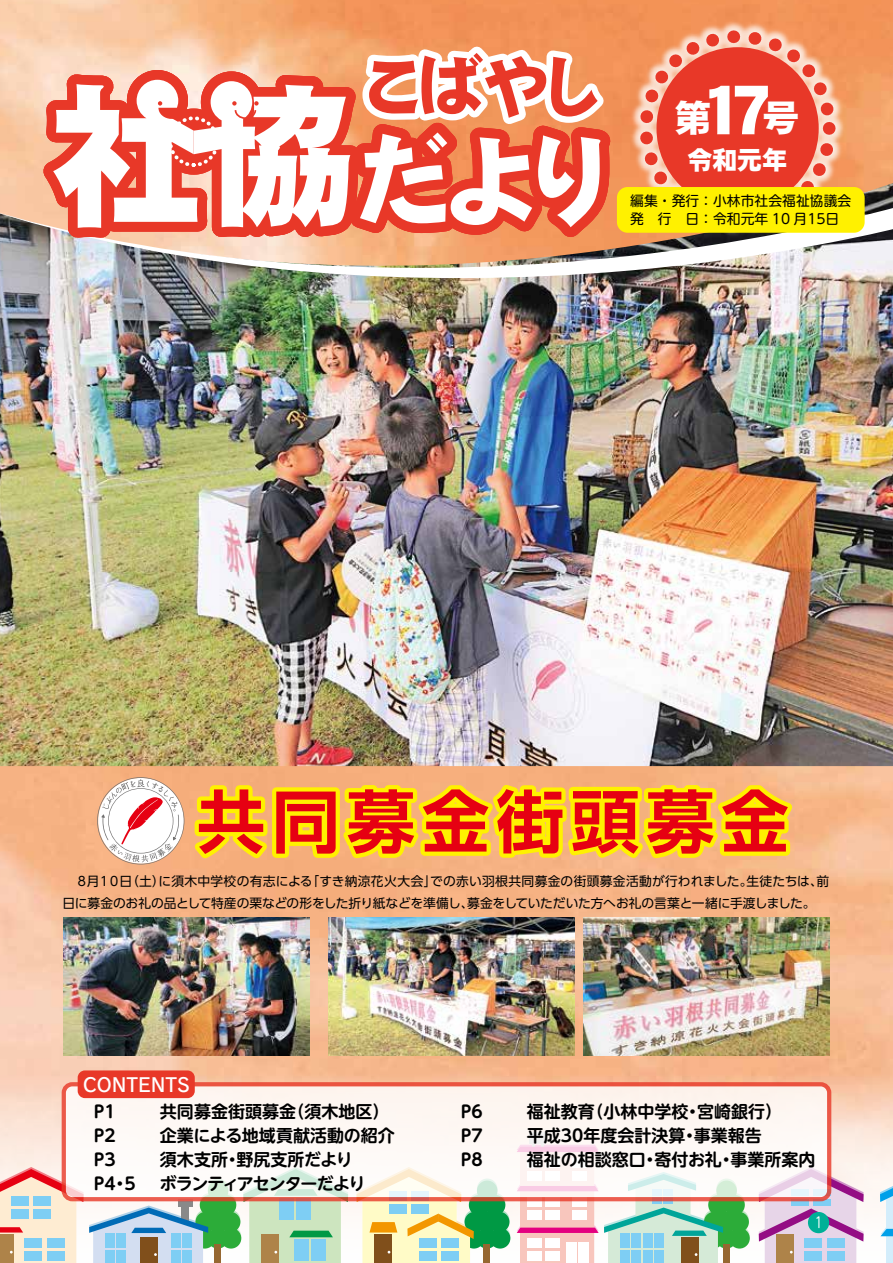
<style>
.page{position:relative;width:893px;height:1263px;background:#fff}
.page>*{position:absolute;margin:0;border:0;box-sizing:border-box;transform-origin:0 0}
.t1{font:700 68.1px "UD Shin Go Pro De";letter-spacing:.1em;color:#e60012}
.t2{font:67.05px "DF Gothic EB WING RKSJ H";color:#e83828}
.t3{font:36.9px "DF Gothic EB WING RKSJ H";color:#fff}
.t4{font:25.5px "DF Gothic EB WING RKSJ H";color:#fff}
.t5{font:18.9px "Rodin Pro DB";color:#fff}
.t6{font:700 16.95px "UD Shin M Go Pro De";color:#000}
.t7{font:700 16.95px "UD Shin M Go Pro De";letter-spacing:-.07em;color:#000}
.t8{font:14.85px "Seurat Pro M";color:#fff}
.t9{font:13.8px/18.1px "UD Shin M Go Pro";color:#000}
.t10{font:12.75px/22.4px "UD Shin Go Pro";color:#000}
.s1{font-size:68.85px}
</style>
<div class="page">
<img style="left:0;top:0;width:893px;height:1073px">
<svg style="left:0;top:1073px;width:893px;height:190px"></svg>
<div style="left:200px;top:1195px;width:20px;height:20px;background:#2cac39;border-radius:50%"></div>
<div style="left:195px;top:1212px;width:21px;height:20px;background:#2cac39;border-radius:50%"></div>
<div style="left:208px;top:1212px;width:20px;height:20px;background:#2cac39;border-radius:50%"></div>
<div style="left:220px;top:1212px;width:20px;height:20px;background:#2cac39;border-radius:50%"></div>
<svg style="left:194px;top:1228px;width:21px;height:20px"></svg>
<div style="left:208px;top:1228px;width:20px;height:20px;background:#2cac39;border-radius:50%"></div>
<div style="left:221px;top:1228px;width:20px;height:20px;background:#2cac39;border-radius:50%"></div>
<div style="left:216px;top:1195px;width:20px;height:20px;background:#2cac39;border-radius:50%"></div>
<div style="left:215px;top:1244px;width:6px;height:19px;background:#966731"></div>
<div style="left:469px;top:1195px;width:20px;height:20px;background:#094;border-radius:50%"></div>
<div style="left:464px;top:1212px;width:21px;height:20px;background:#094;border-radius:50%"></div>
<div style="left:477px;top:1212px;width:20px;height:20px;background:#094;border-radius:50%"></div>
<div style="left:489px;top:1212px;width:20px;height:20px;background:#094;border-radius:50%"></div>
<div style="left:464px;top:1228px;width:20px;height:20px;background:#094;border-radius:50%"></div>
<div style="left:477px;top:1228px;width:20px;height:20px;background:#094;border-radius:50%"></div>
<div style="left:490px;top:1228px;width:20px;height:20px;background:#094;border-radius:50%"></div>
<div style="left:485px;top:1195px;width:20px;height:20px;background:#094;border-radius:50%"></div>
<div style="left:484px;top:1244px;width:6px;height:19px;background:#966731"></div>
<div style="left:708px;top:1195px;width:21px;height:20px;background:#2cac39;border-radius:50%"></div>
<div style="left:716px;top:1212px;width:21px;height:20px;background:#2cac39;border-radius:50%"></div>
<div style="left:728px;top:1212px;width:21px;height:20px;background:#2cac39;border-radius:50%"></div>
<div style="left:716px;top:1228px;width:21px;height:20px;background:#2cac39;border-radius:50%"></div>
<div style="left:729px;top:1228px;width:21px;height:20px;background:#2cac39;border-radius:50%"></div>
<div style="left:724px;top:1195px;width:21px;height:20px;background:#2cac39;border-radius:50%"></div>
<div style="left:723px;top:1244px;width:6px;height:19px;background:#966731"></div>
<svg style="left:0;top:1167px;width:208px;height:96px"></svg>
<svg style="left:759px;top:1167px;width:104px;height:96px;background:#cdb8d1"></svg>
<svg style="left:356px;top:1201px;width:118px;height:62px;background:#d9d9ab"></svg>
<svg style="left:243px;top:1201px;width:105px;height:62px;background:#c6dab6"></svg>
<div style="left:295px;top:1239px;width:14px;height:22px;background:#7ecef4"></div>
<div style="left:311px;top:1239px;width:14px;height:22px;background:#7ecef4"></div>
<div style="left:280px;top:1198px;width:14px;height:22px;background:#7ecef4"></div>
<div style="left:296px;top:1198px;width:15px;height:22px;background:#7ecef4"></div>
<svg style="left:517px;top:1201px;width:206px;height:62px"></svg>
<svg style="left:880px;top:1167px;width:13px;height:96px"></svg>
<svg style="left:64px;top:1084px;width:765px;height:115px;fill:#fef8f4"></svg>
<div style="left:62px;top:1082px;width:769px;height:119px;border:4px solid #e83828;border-radius:9px"></div>
<img style="left:0;top:179px;width:893px;height:587px">
<img style="left:378px;top:199px;width:515px;height:79px">
<div style="left:78px;top:1070px;width:117px;height:28px;background:#e83828;border-radius:7px"></div>
<img style="left:0;top:62px;width:378px;height:221px">
<svg style="left:25px;top:25px;width:595px;height:232px"></svg>
<img style="left:628px;top:19px;width:220px;height:219px">
<img style="left:633px;top:24px;width:209px;height:163px">
<div style="left:640px;top:30px;width:196px;height:196px;border:13px dashed #e83828;border-radius:50%"></div>
<img style="left:650px;top:41px;width:175px;height:146px">
<div style="left:656px;top:47px;width:163px;height:162px;background:#e83828;border-radius:50%"></div>
<svg style="left:97px;top:777px;width:703px;height:88px;background:#fad840"></svg>
<img style="left:64px;top:918px;width:246px;height:137px">
<img style="left:328px;top:918px;width:246px;height:137px">
<img style="left:583px;top:918px;width:246px;height:137px">
<div style="left:617px;top:187px;width:248px;height:46px;background:#fff100;border-radius:11px"></div>
<div style="left:808px;top:1212px;width:21px;height:21px;background:#00b097;border-radius:50%"></div>
<h2 class="t2" style="left:367px;top:52px;width:233px">こばやし</h2>
<h3 class="t3" style="left:675px;top:99px;width:126px">第<span class="s1">17</span>号</h3>
<h3 class="t4" style="left:687px;top:147px;width:102px">令和元年</h3>
<p class="t9" style="left:630px;top:191px;width:223px">編集・発行：小林市社会福祉協議会発　行　日：令和元年 10 月15日</p>
<h1 class="t1" style="left:197px;top:766px;width:593px">共同募金街頭募金</h1>
<p class="t10" style="left:62px;top:869px;width:768px">　８月１０日（土）に須木中学校の有志による「すき納涼花火大会」での赤い羽根共同募金の街頭募金活動が行われました。生徒たちは、前日に募金のお礼の品として特産の栗などの形をした折り紙などを準備し、募金をしていただいた方へお礼の言葉と一緒に手渡しました。</p>
<h3 class="t5" style="left:83px;top:1072px;width:108px">CONTENTS</h3>
<h3 class="t6" style="left:94px;top:1098px;width:23px">P1</h3>
<h3 class="t6" style="left:160px;top:1098px;width:231px">共同募金街頭募金（須木地区）</h3>
<h3 class="t6" style="left:94px;top:1122px;width:23px">P2</h3>
<h3 class="t6" style="left:160px;top:1122px;width:236px">企業による地域貢献活動の紹介</h3>
<h3 class="t6" style="left:94px;top:1145px;width:23px">P3</h3>
<h3 class="t6" style="left:160px;top:1145px;width:194px">須木支所・野尻支所だより</h3>
<h3 class="t6" style="left:94px;top:1169px;width:43px">P4・5</h3>
<h3 class="t7" style="left:160px;top:1169px;width:207px">ボランティアセンターだより</h3>
<h3 class="t6" style="left:461px;top:1098px;width:23px">P6</h3>
<h3 class="t6" style="left:527px;top:1098px;width:257px">福祉教育（小林中学校・宮崎銀行）</h3>
<h3 class="t6" style="left:461px;top:1122px;width:23px">P7</h3>
<h3 class="t6" style="left:527px;top:1122px;width:237px">平成30年度会計決算・事業報告</h3>
<h3 class="t6" style="left:461px;top:1145px;width:23px">P8</h3>
<h3 class="t6" style="left:527px;top:1145px;width:290px">福祉の相談窓口・寄付お礼・事業所案内</h3>
<p class="t8" style="left:815px;top:1213px;width:9px">1</p>
</div>
